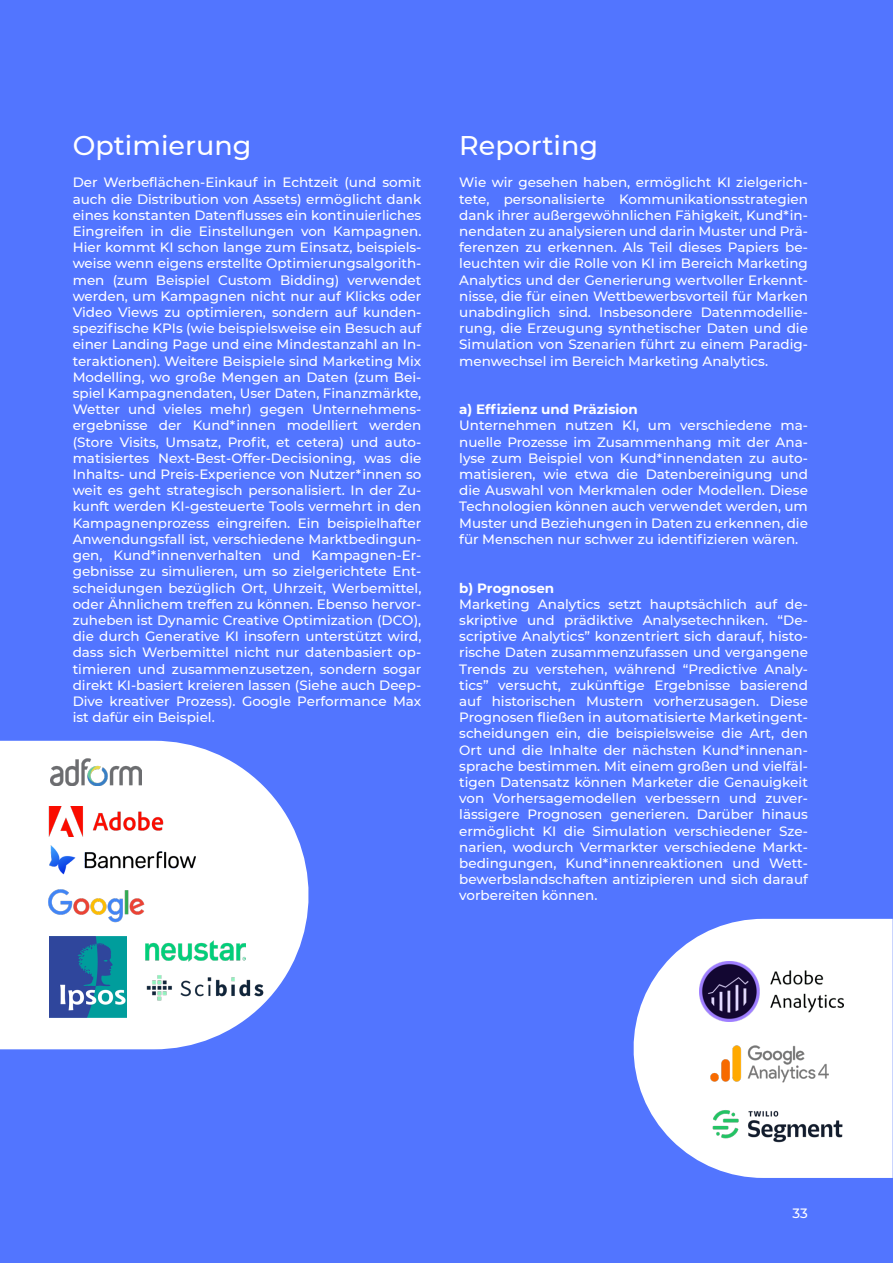
<style>
.page{position:relative;width:893px;height:1263px;background:#5275ff}
.page>*{position:absolute;margin:0;border:0;box-sizing:border-box;transform-origin:0 0}
.t1{font:500 27px "Montserrat";color:#fff}
.t2{font:500 13.5px/16.2px "Montserrat";color:#fff;text-align:justify}
.t3{font:700 13.5px "Montserrat";color:#fff}
</style>
<div class="page">
<svg style="left:633px;top:919px;width:260px;height:259px;fill:#fff"></svg>
<img style="left:700px;top:961px;width:143px;height:61px">
<img style="left:701px;top:1027px;width:142px;height:74px">
<img style="left:712px;top:1109px;width:131px;height:33px">
<svg style="left:0;top:741px;width:309px;height:308px;fill:#fff"></svg>
<img style="left:48px;top:806px;width:115px;height:30px">
<img style="left:50px;top:936px;width:77px;height:81px">
<img style="left:50px;top:758px;width:91px;height:28px">
<img style="left:49px;top:833px;width:147px;height:55px">
<img style="left:125px;top:952px;width:159px;height:71px">
<img style="left:146px;top:941px;width:100px;height:21px">
<img style="left:48px;top:890px;width:97px;height:32px">
<p class="t1" style="left:73px;top:127px;width:180px">Optimierung</p>
<p class="t2" style="left:73px;top:174px;width:350px">Der Werbeflächen-Einkauf in Echtzeit (und somit auch die Distribution von Assets) ermöglicht dank eines konstanten Datenflusses ein kontinuierliches Eingreifen in die Einstellungen von Kampagnen.<br>Hier kommt KI schon lange zum Einsatz, beispiels&shy;weise wenn eigens erstellte Optimierungsalgorith&shy;men (zum Beispiel Custom Bidding) verwendet werden, um Kampagnen nicht nur auf Klicks oder Video Views zu optimieren, sondern auf kunden&shy;spezifische KPIs (wie beispielsweise ein Besuch auf einer Landing Page und eine Mindestanzahl an In&shy;teraktionen). Weitere Beispiele sind Marketing Mix Modelling, wo große Mengen an Daten (zum Bei&shy;spiel Kampagnendaten, User Daten, Finanzmärkte, Wetter und vieles mehr) gegen Unternehmens&shy;ergebnisse der Kund*innen modelliert werden (Store Visits, Umsatz, Profit, et cetera) und auto&shy;matisiertes Next-Best-Offer-Decisioning, was die Inhalts- und Preis-Experience von Nutzer*innen so weit es geht strategisch personalisiert. In der Zu&shy;kunft werden KI-gesteuerte Tools vermehrt in den Kampagnenprozess eingreifen. Ein beispielhafter Anwendungsfall ist, verschiedene Marktbedingun&shy;gen, Kund*innenverhalten und Kampagnen-Er&shy;gebnisse zu simulieren, um so zielgerichtete Ent&shy;scheidungen bezüglich Ort, Uhrzeit, Werbemittel, oder Ähnlichem treffen zu können. Ebenso hervor&shy;zuheben ist Dynamic Creative Optimization (DCO), die durch Generative KI insofern unterstützt wird, dass sich Werbemittel nicht nur datenbasiert op&shy;timieren und zusammenzusetzen, sondern sogar direkt KI-basiert kreieren lassen (Siehe auch Deep-Dive kreativer Prozess). Google Performance Max ist dafür ein Beispiel.</p>
<p class="t1" style="left:459px;top:127px;width:140px">Reporting</p>
<p class="t2" style="left:459px;top:174px;width:350px">Wie wir gesehen haben, ermöglicht KI zielgerich&shy;tete, personalisierte Kommunikationsstrategien dank ihrer außergewöhnlichen Fähigkeit, Kund*in&shy;nendaten zu analysieren und darin Muster und Prä&shy;ferenzen zu erkennen. Als Teil dieses Papiers be&shy;leuchten wir die Rolle von KI im Bereich Marketing Analytics und der Generierung wertvoller Erkennt&shy;nisse, die für einen Wettbewerbsvorteil für Marken unabdinglich sind. Insbesondere Datenmodellie&shy;rung, die Erzeugung synthetischer Daten und die Simulation von Szenarien führt zu einem Paradig&shy;menwechsel im Bereich Marketing Analytics.</p>
<p class="t3" style="left:459px;top:400px;width:180px">a) Effizienz und Präzision</p>
<p class="t2" style="left:459px;top:417px;width:350px">Unternehmen nutzen KI, um verschiedene ma&shy;nuelle Prozesse im Zusammenhang mit der Ana&shy;lyse zum Beispiel von Kund*innendaten zu auto&shy;matisieren, wie etwa die Datenbereinigung und die Auswahl von Merkmalen oder Modellen. Diese Technologien können auch verwendet werden, um Muster und Beziehungen in Daten zu erkennen, die für Menschen nur schwer zu identifizieren wären.</p>
<p class="t3" style="left:459px;top:578px;width:96px">b) Prognosen</p>
<p class="t2" style="left:459px;top:595px;width:350px">Marketing Analytics setzt hauptsächlich auf de&shy;skriptive und prädiktive Analysetechniken. “De&shy;scriptive Analytics” konzentriert sich darauf, histo&shy;rische Daten zusammenzufassen und vergangene Trends zu verstehen, während “Predictive Analy&shy;tics” versucht, zukünftige Ergebnisse basierend auf historischen Mustern vorherzusagen. Diese Prognosen fließen in automatisierte Marketingent&shy;scheidungen ein, die beispielsweise die Art, den Ort und die Inhalte der nächsten Kund*innenan&shy;sprache bestimmen. Mit einem großen und vielfäl&shy;tigen Datensatz können Marketer die Genauigkeit von Vorhersagemodellen verbessern und zuver&shy;lässigere Prognosen generieren. Darüber hinaus ermöglicht KI die Simulation verschiedener Sze&shy;narien, wodurch Vermarkter verschiedene Markt&shy;bedingungen, Kund*innenreaktionen und Wett&shy;bewerbslandschaften antizipieren und sich darauf vorbereiten können.</p>
<p class="t2" style="left:792px;top:1204px;width:17px">33</p>
</div>
